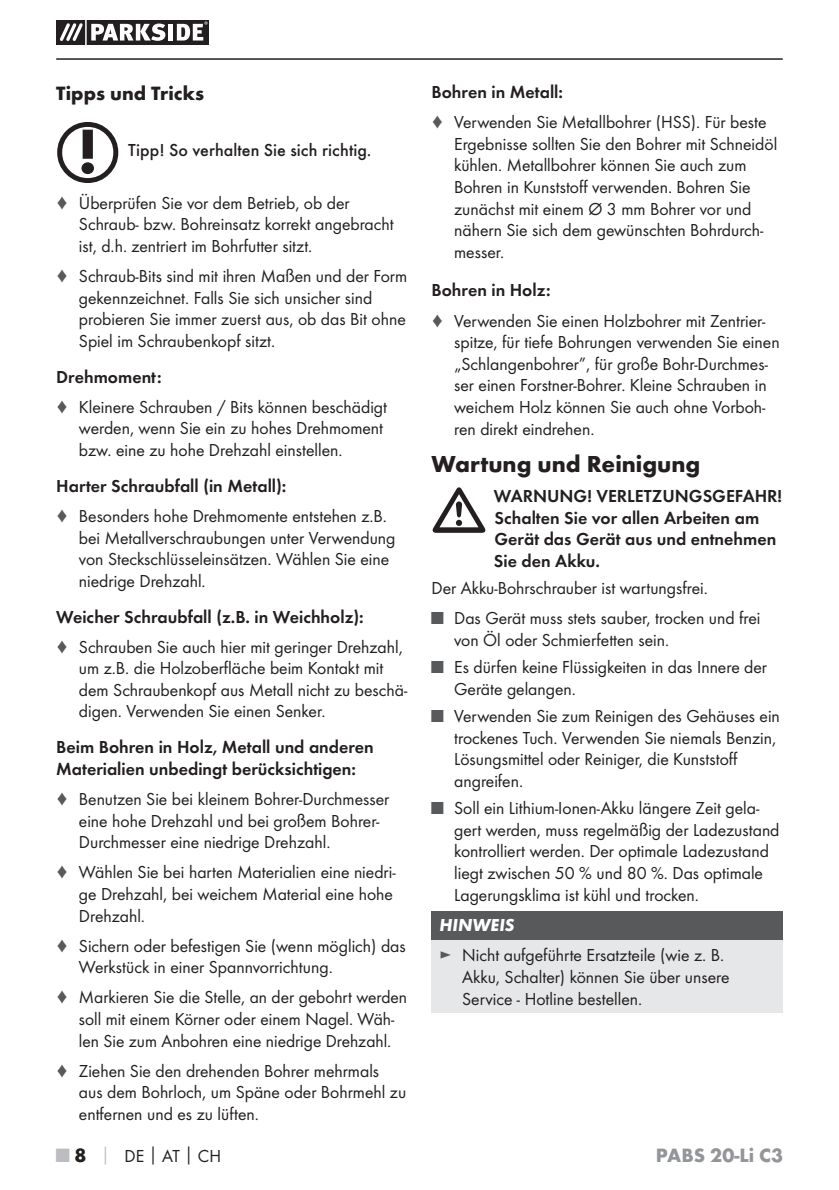
<style>
.page{position:relative;width:839px;height:1190px;background:#fff}
.page>*{position:absolute;margin:0;border:0;box-sizing:border-box;transform-origin:0 0}
.t1{font:700 24px "Futura";color:#231f20}
.t2{font:700 20px "Futura";color:#231f20}
.t3{font:700 20px "Futura";color:#939598}
.t4{font:18px/21.6px "Futura Boo";color:#231f20}
.t5{font:18px/21.6px "Futura Dem";color:#231f20}
.t6{font:500 18px "Futura";color:#231f20}
.t7{font:italic 700 18px "Futura";color:#fff}
.s1{color:#58595b}
.s2{font-family:"Futura";font-weight:700;font-size:20px;color:#bbbdc0}
.s3{font-family:"Futura";font-weight:700;font-size:20px}
.s4{font-family:"Futura";font-weight:700;color:#bbbdc0}
.s5{font-family:"Futura";font-weight:700}
</style>
<div class="page">
<hr style="left:56px;top:58px;width:726px;height:2px;background:#231f20">
<svg style="left:56px;top:20px;width:153px;height:25px"></svg>
<hr style="left:85px;top:20px;width:2px;height:25px;background:#fff">
<svg style="left:57px;top:122px;width:61px;height:61px"></svg>
<div style="left:431px;top:911px;width:351px;height:28px;background:#58595b"></div>
<div style="left:431px;top:939px;width:351px;height:73px;background:#e6e7e8"></div>
<svg style="left:432px;top:487px;width:53px;height:46px"></svg>
<p class="t2" style="left:56px;top:86px;width:149px">Tipps und Tricks</p>
<p class="t6" style="left:128px;top:142px;width:244px">Tipp! So verhalten Sie sich richtig.</p>
<p class="t4" style="left:79px;top:193px;width:316px;text-indent:-23px"><span class="s1">♦</span> Überprüfen Sie vor dem Betrieb, ob der<br>Schraub- bzw. Bohreinsatz korrekt angebracht ist, d.h. zentriert im Bohrfutter sitzt.</p>
<p class="t4" style="left:79px;top:266px;width:329px;text-indent:-23px"><span class="s1">♦</span> Schraub-Bits sind mit ihren Maßen und der Form gekennzeichnet. Falls Sie sich unsicher sind probieren Sie immer zuerst aus, ob das Bit ohne Spiel im Schraubenkopf sitzt.</p>
<p class="t5" style="left:56px;top:367px;width:107px">Drehmoment:</p>
<p class="t4" style="left:79px;top:397px;width:309px;text-indent:-23px"><span class="s1">♦</span> Kleinere Schrauben / Bits können beschädigt werden, wenn Sie ein zu hohes Drehmoment bzw. eine zu hohe Drehzahl einstellen.</p>
<p class="t5" style="left:56px;top:476px;width:231px">Harter Schraubfall (in Metall):</p>
<p class="t4" style="left:79px;top:506px;width:318px;text-indent:-23px"><span class="s1">♦</span> Besonders hohe Drehmomente entstehen z.B. bei Metallverschraubungen unter Verwendung von Steckschlüsseleinsätzen. Wählen Sie eine niedrige Drehzahl.</p>
<p class="t5" style="left:56px;top:607px;width:309px">Weicher Schraubfall (z.B. in Weichholz):</p>
<p class="t4" style="left:79px;top:637px;width:330px;text-indent:-23px"><span class="s1">♦</span> Schrauben Sie auch hier mit geringer Drehzahl, um z.B. die Holzoberfläche beim Kontakt mit dem Schraubenkopf aus Metall nicht zu beschä&shy;digen. Verwenden Sie einen Senker.</p>
<p class="t5" style="left:56px;top:737px;width:319px">Beim Bohren in Holz, Metall und anderen<br>Materialien unbedingt berücksichtigen:</p>
<p class="t4" style="left:79px;top:789px;width:312px;text-indent:-23px"><span class="s1">♦</span> Benutzen Sie bei kleinem Bohrer-Durchmesser eine hohe Drehzahl und bei großem Bohrer-<br>Durchmesser eine niedrige Drehzahl.</p>
<p class="t4" style="left:79px;top:862px;width:318px;text-indent:-23px"><span class="s1">♦</span> Wählen Sie bei harten Materialien eine niedri&shy;ge Drehzahl, bei weichem Material eine hohe<br>Drehzahl.</p>
<p class="t4" style="left:79px;top:935px;width:328px;text-indent:-23px"><span class="s1">♦</span> Sichern oder befestigen Sie (wenn möglich) das<br>Werkstück in einer Spannvorrichtung.</p>
<p class="t4" style="left:56px;top:987px;width:352px;text-align:center"><span class="s1">♦</span> Markieren Sie die Stelle, an der gebohrt werden soll mit einem Körner oder einem Nagel. Wäh-<br>len Sie zum Anbohren eine niedrige Drehzahl.</p>
<p class="t4" style="left:79px;top:1061px;width:328px;text-indent:-23px"><span class="s1">♦</span> Ziehen Sie den drehenden Bohrer mehrmals aus dem Bohrloch, um Späne oder Bohrmehl zu entfernen und es zu lüften.</p>
<p class="t5" style="left:431px;top:82px;width:133px">Bohren in Metall:</p>
<p class="t4" style="left:454px;top:112px;width:324px;text-indent:-23px"><span class="s1">♦</span> Verwenden Sie Metallbohrer (HSS). Für beste Ergebnisse sollten Sie den Bohrer mit Schneidöl kühlen. Metallbohrer können Sie auch zum Bohren in Kunststoff verwenden. Bohren Sie zunächst mit einem Ø 3 mm Bohrer vor und nähern Sie sich dem gewünschten Bohrdurch&shy;messer.</p>
<p class="t5" style="left:431px;top:281px;width:121px">Bohren in Holz:</p>
<p class="t4" style="left:454px;top:311px;width:327px;text-indent:-23px"><span class="s1">♦</span> Verwenden Sie einen Holzbohrer mit Zentrier&shy;spitze, für tiefe Bohrungen verwenden Sie einen „Schlangenbohrer”, für große Bohr-Durchmes&shy;ser einen Forstner-Bohrer. Kleine Schrauben in weichem Holz können Sie auch ohne Vorboh&shy;ren direkt eindrehen.</p>
<h1 class="t1" style="left:431px;top:454px;width:270px">Wartung und Reinigung</h1>
<p class="t5" style="left:493px;top:486px;width:289px">WARNUNG! VERLETZUNGSGEFAHR!<br>Schalten Sie vor allen Arbeiten am<br>Gerät das Gerät aus und entnehmen<br>Sie den Akku.</p>
<p class="t4" style="left:431px;top:578px;width:278px">Der Akku-Bohrschrauber ist wartungsfrei.</p>
<p class="t4" style="left:454px;top:608px;width:307px;text-indent:-23px"><span class="s1">■</span> Das Gerät muss stets sauber, trocken und frei von Öl oder Schmierfetten sein.</p>
<p class="t4" style="left:454px;top:657px;width:314px;text-indent:-23px"><span class="s1">■</span> Es dürfen keine Flüssigkeiten in das Innere der<br>Geräte gelangen.</p>
<p class="t4" style="left:454px;top:706px;width:327px;text-indent:-23px"><span class="s1">■</span> Verwenden Sie zum Reinigen des Gehäuses ein trockenes Tuch. Verwenden Sie niemals Benzin, Lösungsmittel oder Reiniger, die Kunststoff angreifen.</p>
<p class="t4" style="left:454px;top:798px;width:326px;text-indent:-23px"><span class="s1">■</span> Soll ein Lithium-Ionen-Akku längere Zeit gela&shy;gert werden, muss regelmäßig der Ladezustand kontrolliert werden. Der optimale Ladezustand liegt zwischen 50 % und 80 %. Das optimale Lagerungsklima ist kühl und trocken.</p>
<p class="t7" style="left:439px;top:914px;width:76px">HINWEIS</p>
<p class="t4" style="left:462px;top:945px;width:268px;text-indent:-23px"><span class="s1">►</span> Nicht aufgeführte Ersatzteile (wie z. B.<br>Akku, Schalter) können Sie über unsere<br>Service - Hotline bestellen.</p>
<p class="t4" style="left:56px;top:1146px;width:166px"><span class="s2">■</span> <span class="s3">8</span> <span class="s4">│</span> DE<span class="s5">│</span>AT<span class="s5">│</span>CH</p>
<p class="t3" style="left:655px;top:1147px;width:128px">PABS 20-Li C3</p>
</div>
